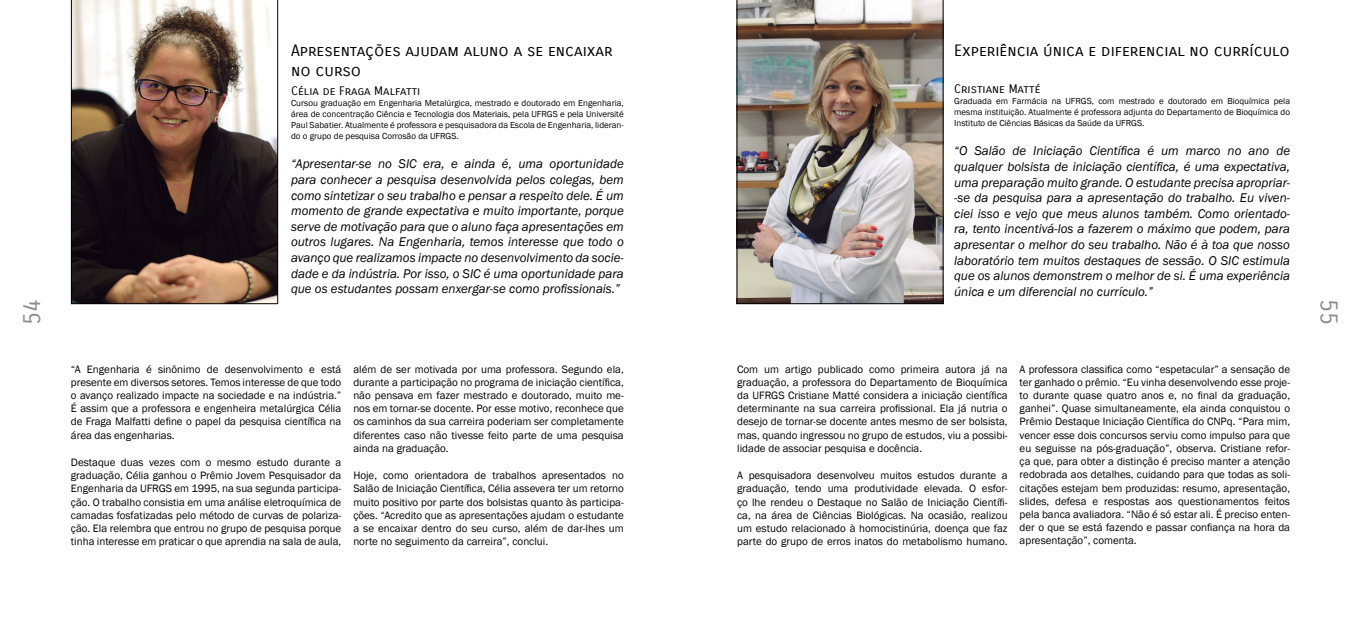
<style>
.page{position:relative;width:1361px;height:624px;background:#fff}
.page>*{position:absolute;margin:0;border:0;box-sizing:border-box;transform-origin:0 0}
.t1{font:24px "Carrois Gothic SC";color:#8a8c8e}
.t2{font:16px/19.2px "Carrois Gothic SC";color:#000}
.t3{font:italic 13px/15.6px "Franklin Gothic";color:#000;text-align:justify}
.t4{font:12px "Carrois Gothic SC";color:#000}
.t5{font:11px/13.2px "Franklin Gothic";color:#000;text-align:justify}
.t6{font:9px/10.8px "Franklin Gothic";color:#000;text-align:justify}
</style>
<div class="page">
<img style="left:71px;top:0;width:207px;height:304px">
<img style="left:736px;top:0;width:207px;height:304px">
<h2 class="t2" style="left:291px;top:42px;width:323px">Apresentações ajudam aluno a se encaixar no curso</h2>
<p class="t4" style="left:291px;top:84px;width:131px">Célia de Fraga Malfatti</p>
<p class="t6" style="left:291px;top:98px;width:334px">Cursou graduação em Engenharia Metalúrgica, mestrado e doutorado em Engenharia, área de concentração Ciência e Tecnologia dos Materiais, pela UFRGS e pela Université Paul Sabatier. Atualmente é professora e pesquisadora da Escola de Engenharia, lideran&shy;do o grupo de pesquisa Corrosão da UFRGS.</p>
<p class="t3" style="left:291px;top:156px;width:334px">“Apresentar-se no SIC era, e ainda é, uma oportunidade para conhecer a pesquisa desenvolvida pelos colegas, bem como sintetizar o seu trabalho e pensar a respeito dele. É um momento de grande expectativa e muito importante, porque serve de motivação para que o aluno faça apresentações em outros lugares. Na Engenharia, temos interesse que todo o avanço que realizamos impacte no desenvolvimento da socie&shy;dade e da indústria. Por isso, o SIC é uma oportunidade para que os estudantes possam enxergar-se como profissionais.”</p>
<h2 class="t2" style="left:954px;top:42px;width:337px">Experiência única e diferencial no currículo</h2>
<p class="t4" style="left:954px;top:82px;width:88px">Cristiane Matté</p>
<p class="t6" style="left:954px;top:96px;width:337px">Graduada em Farmácia na UFRGS, com mestrado e doutorado em Bioquímica pela mesma instituição. Atualmente é professora adjunta do Departamento de Bioquímica do Instituto de Ciências Básicas da Saúde da UFRGS.</p>
<p class="t3" style="left:954px;top:143px;width:337px">“O Salão de Iniciação Científica é um marco no ano de qualquer bolsista de iniciação científica, é uma expectativa, uma preparação muito grande. O estudante precisa apropriar--se da pesquisa para a apresentação do trabalho. Eu viven&shy;ciei isso e vejo que meus alunos também. Como orientado&shy;ra, tento incentivá-los a fazerem o máximo que podem, para apresentar o melhor do seu trabalho. Não é à toa que nosso laboratório tem muitos destaques de sessão. O SIC estimula que os alunos demonstrem o melhor de si. É uma experiência única e um diferencial no currículo.”</p>
<h1 class="t1" style="left:18px;top:325px;width:27px;rotate:-90deg">54</h1>
<h1 class="t1" style="left:1343px;top:299px;width:27px;rotate:90deg">55</h1>
<p class="t5" style="left:71px;top:362px;width:272px">“A Engenharia é sinônimo de desenvolvimento e está presente em diversos setores. Temos interesse de que todo o avanço realizado impacte na sociedade e na indústria.” É assim que a professora e engenheira metalúrgica Célia de Fraga Malfatti define o papel da pesquisa científica na área das engenharias.</p>
<p class="t5" style="left:71px;top:456px;width:272px">Destaque duas vezes com o mesmo estudo durante a graduação, Célia ganhou o Prêmio Jovem Pesquisador da Engenharia da UFRGS em 1995, na sua segunda participa&shy;ção. O trabalho consistia em uma análise eletroquímica de camadas fosfatizadas pelo método de curvas de polariza&shy;ção. Ela relembra que entrou no grupo de pesquisa porque tinha interesse em praticar o que aprendia na sala de aula,</p>
<p class="t5" style="left:353px;top:362px;width:272px">além de ser motivada por uma professora. Segundo ela, durante a participação no programa de iniciação científica, não pensava em fazer mestrado e doutorado, muito me&shy;nos em tornar-se docente. Por esse motivo, reconhece que os caminhos da sua carreira poderiam ser completamente diferentes caso não tivesse feito parte de uma pesquisa ainda na graduação.</p>
<p class="t5" style="left:353px;top:469px;width:272px">Hoje, como orientadora de trabalhos apresentados no Salão de Iniciação Científica, Célia assevera ter um retorno muito positivo por parte dos bolsistas quanto às participa&shy;ções. “Acredito que as apresentações ajudam o estudante a se encaixar dentro do seu curso, além de dar-lhes um norte no seguimento da carreira”, conclui.</p>
<p class="t5" style="left:737px;top:362px;width:272px">Com um artigo publicado como primeira autora já na graduação, a professora do Departamento de Bioquímica da UFRGS Cristiane Matté considera a iniciação científica determinante na sua carreira profissional. Ela já nutria o desejo de tornar-se docente antes mesmo de ser bolsista, mas, quando ingressou no grupo de estudos, viu a possibi&shy;lidade de associar pesquisa e docência.</p>
<p class="t5" style="left:737px;top:469px;width:272px">A pesquisadora desenvolveu muitos estudos durante a graduação, tendo uma produtividade elevada. O esfor&shy;ço lhe rendeu o Destaque no Salão de Iniciação Científi&shy;ca, na área de Ciências Biológicas. Na ocasião, realizou um estudo relacionado à homocistinúria, doença que faz parte do grupo de erros inatos do metabolismo humano.</p>
<p class="t5" style="left:1019px;top:362px;width:272px">A professora classifica como “espetacular” a sensação de ter ganhado o prêmio. “Eu vinha desenvolvendo esse proje&shy;to durante quase quatro anos e, no final da graduação, ganhei”. Quase simultaneamente, ela ainda conquistou o Prêmio Destaque Iniciação Científica do CNPq. “Para mim, vencer esse dois concursos serviu como impulso para que eu seguisse na pós-graduação”, observa. Cristiane refor&shy;ça que, para obter a distinção é preciso manter a atenção redobrada aos detalhes, cuidando para que todas as soli&shy;citações estejam bem produzidas: resumo, apresentação, slides, defesa e respostas aos questionamentos feitos pela banca avaliadora. “Não é só estar ali. É preciso enten&shy;der o que se está fazendo e passar confiança na hora da apresentação”, comenta.</p>
</div>
